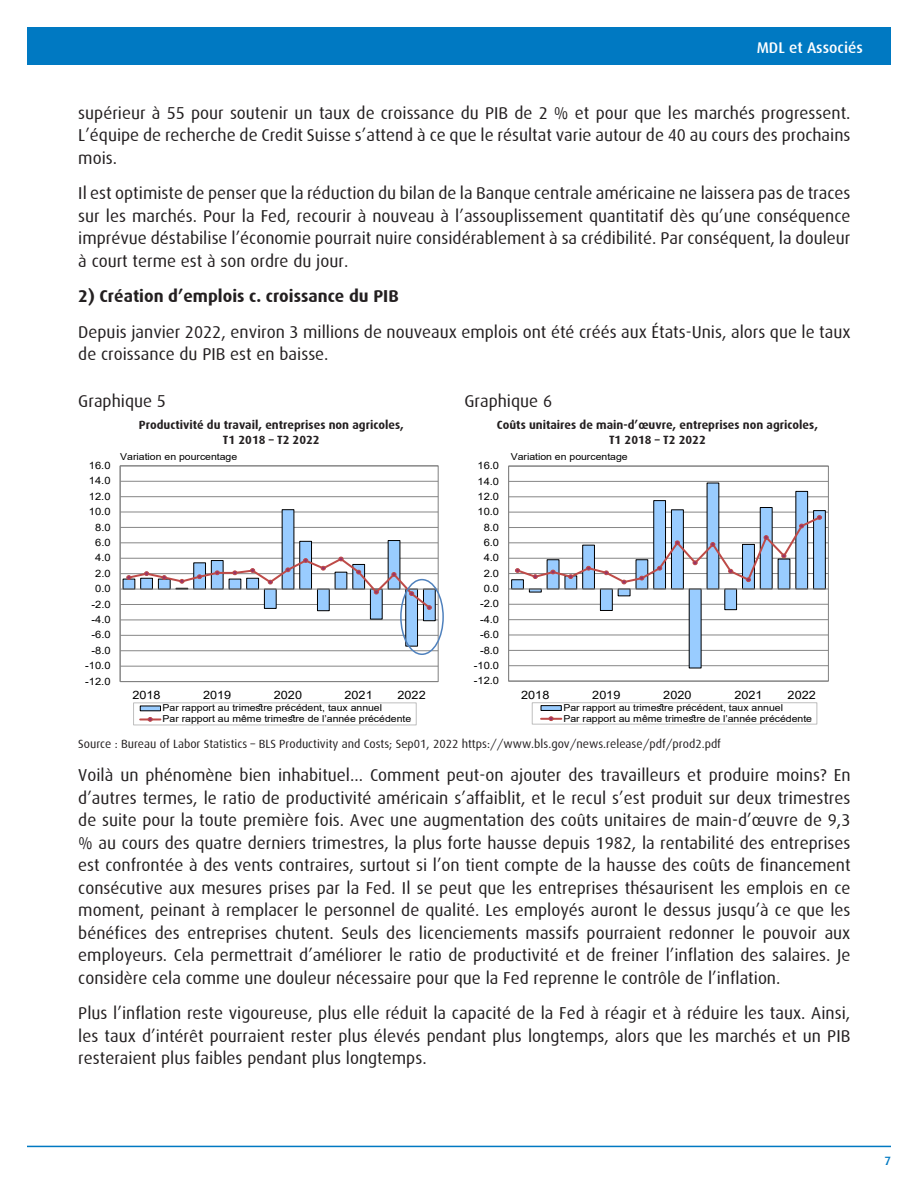
<style>
.page{position:relative;width:918px;height:1188px;background:#fff}
.page>*{position:absolute;margin:0;border:0;box-sizing:border-box;transform-origin:0 0}
.texte_commentaire_de{font:17.25px/22.5px "Dax";color:#231f20;text-align:justify}
.texte_commentaire_de-2{font:700 17.25px "Dax";color:#231f20}
.texte{font:17.25px "Dax";color:#231f20}
.t1{font:500 15.6px "Dax";color:#fff}
.texte-2{font:700 12px/15px "Dax";color:#231f20;text-align:center}
.texte-3{font:12px "Dax";color:#231f20}
.t2{font:500 12px "Dax";color:#0079c2}
.t3{font:11.55px "Arial";letter-spacing:.005em;color:#000;scale:1.1 1}
.t4{font:10.05px "Arial";color:#000;scale:1.1 1}
.t5{font:9.6px/10.6px "Arial";color:#000;scale:1.1 1}
</style>
<div class="page">
<div style="left:27px;top:27px;width:864px;height:38px;background:#0079c2"></div>
<hr style="left:27px;top:1146px;width:864px;height:1px;background:#0079c2">
<hr style="left:509px;top:681px;width:319px;height:1px;background:#868686">
<hr style="left:509px;top:665px;width:319px;height:1px;background:#868686">
<hr style="left:509px;top:650px;width:319px;height:1px;background:#868686">
<hr style="left:509px;top:635px;width:319px;height:1px;background:#868686">
<hr style="left:509px;top:619px;width:319px;height:1px;background:#868686">
<hr style="left:509px;top:604px;width:319px;height:1px;background:#868686">
<hr style="left:509px;top:573px;width:319px;height:1px;background:#868686">
<hr style="left:509px;top:558px;width:319px;height:1px;background:#868686">
<hr style="left:509px;top:542px;width:319px;height:1px;background:#868686">
<hr style="left:509px;top:527px;width:319px;height:1px;background:#868686">
<hr style="left:509px;top:512px;width:319px;height:1px;background:#868686">
<hr style="left:509px;top:496px;width:319px;height:1px;background:#868686">
<hr style="left:509px;top:481px;width:319px;height:1px;background:#868686">
<div style="left:508px;top:466px;width:321px;height:215px;border:1px solid #808080"></div>
<svg style="left:511px;top:483px;width:315px;height:185px"></svg>
<hr style="left:508px;top:466px;width:1px;height:215px;background:#868686">
<hr style="left:509px;top:589px;width:319px;height:1px;background:#868686">
<svg style="left:515px;top:515px;width:307px;height:69px"></svg>
<div style="left:532px;top:702px;width:285px;height:23px;border:1px solid #bfbfbf"></div>
<hr style="left:541px;top:706px;width:20px;height:4px;background:#9cf">
<div style="left:541px;top:705px;width:20px;height:6px;border:1px solid #000"></div>
<hr style="left:541px;top:718px;width:20px;height:2px;background:#be4b48">
<svg style="left:549px;top:716px;width:5px;height:5px"></svg>
<hr style="left:120px;top:666px;width:318px;height:1px;background:#868686">
<hr style="left:120px;top:650px;width:318px;height:1px;background:#868686">
<hr style="left:120px;top:635px;width:318px;height:1px;background:#868686">
<hr style="left:120px;top:620px;width:318px;height:1px;background:#868686">
<hr style="left:120px;top:604px;width:318px;height:1px;background:#868686">
<hr style="left:120px;top:573px;width:318px;height:1px;background:#868686">
<hr style="left:120px;top:558px;width:318px;height:1px;background:#868686">
<hr style="left:120px;top:542px;width:318px;height:1px;background:#868686">
<hr style="left:120px;top:527px;width:318px;height:1px;background:#868686">
<hr style="left:120px;top:512px;width:318px;height:1px;background:#868686">
<hr style="left:120px;top:496px;width:318px;height:1px;background:#868686">
<hr style="left:120px;top:481px;width:318px;height:1px;background:#868686">
<div style="left:120px;top:465px;width:319px;height:217px;border:1px solid #808080"></div>
<hr style="left:120px;top:466px;width:1px;height:216px;background:#868686">
<hr style="left:120px;top:589px;width:318px;height:1px;background:#868686">
<svg style="left:123px;top:509px;width:313px;height:137px"></svg>
<div style="left:133px;top:702px;width:284px;height:23px;border:1px solid #bfbfbf"></div>
<div style="left:140px;top:706px;width:21px;height:5px;background:#9cf"></div>
<hr style="left:140px;top:718px;width:20px;height:2px;background:#be4b48">
<svg style="left:148px;top:717px;width:5px;height:5px"></svg>
<div style="left:400px;top:579px;width:44px;height:76px;border:2px solid #4f81bd;border-radius:50%"></div>
<p class="t1" style="left:757px;top:38px;width:108px">MDL et Associés</p>
<p class="texte_commentaire_de" style="left:78px;top:102px;width:774px">supérieur à 55 pour soutenir un taux de croissance du PIB de 2 % et pour que les marchés progressent.<br>L’équipe de recherche de Credit Suisse s’attend à ce que le résultat varie autour de 40 au cours des prochains mois.</p>
<p class="texte_commentaire_de" style="left:78px;top:182px;width:774px">Il est optimiste de penser que la réduction du bilan de la Banque centrale américaine ne laissera pas de traces sur les marchés. Pour la Fed, recourir à nouveau à l’assouplissement quantitatif dès qu’une conséquence imprévue déstabilise l’économie pourrait nuire considérablement à sa crédibilité. Par conséquent, la douleur à court terme est à son ordre du jour.</p>
<p class="texte_commentaire_de-2" style="left:78px;top:286px;width:322px">2) Création d’emplois c. croissance du PIB</p>
<p class="texte_commentaire_de" style="left:78px;top:321px;width:774px">Depuis janvier 2022, environ 3 millions de nouveaux emplois ont été créés aux États-Unis, alors que le taux de croissance du PIB est en baisse.</p>
<p class="texte" style="left:78px;top:391px;width:89px">Graphique 5</p>
<p class="texte-2" style="left:139px;top:418px;width:266px">Productivité du travail, entreprises non agricoles,<br>T1 2018 – T2 2022</p>
<p class="texte" style="left:464px;top:391px;width:89px">Graphique 6</p>
<p class="texte-2" style="left:497px;top:418px;width:323px">Coûts unitaires de main-d’œuvre, entreprises non agricoles,<br>T1 2018 – T2 2022</p>
<p class="t4" style="left:89px;top:459px;width:21px">16.0</p>
<p class="t5" style="left:120px;top:451px;width:108px">Variation en pourcentage</p>
<p class="t5" style="left:511px;top:452px;width:108px">Variation en pourcentage</p>
<p class="t4" style="left:478px;top:459px;width:21px">16.0</p>
<p class="t4" style="left:89px;top:474px;width:21px">14.0</p>
<p class="t4" style="left:478px;top:474px;width:21px">14.0</p>
<p class="t4" style="left:89px;top:489px;width:21px">12.0</p>
<p class="t4" style="left:478px;top:490px;width:21px">12.0</p>
<p class="t4" style="left:89px;top:505px;width:21px">10.0</p>
<p class="t4" style="left:478px;top:505px;width:21px">10.0</p>
<p class="t4" style="left:95px;top:520px;width:16px">8.0</p>
<p class="t4" style="left:484px;top:520px;width:16px">8.0</p>
<p class="t4" style="left:95px;top:536px;width:16px">6.0</p>
<p class="t4" style="left:484px;top:536px;width:16px">6.0</p>
<p class="t4" style="left:95px;top:551px;width:16px">4.0</p>
<p class="t4" style="left:484px;top:551px;width:16px">4.0</p>
<p class="t4" style="left:95px;top:566px;width:16px">2.0</p>
<p class="t4" style="left:484px;top:566px;width:16px">2.0</p>
<p class="t4" style="left:95px;top:582px;width:16px">0.0</p>
<p class="t4" style="left:484px;top:582px;width:16px">0.0</p>
<p class="t4" style="left:91px;top:597px;width:19px">-2.0</p>
<p class="t4" style="left:480px;top:597px;width:19px">-2.0</p>
<p class="t4" style="left:91px;top:613px;width:19px">-4.0</p>
<p class="t4" style="left:480px;top:612px;width:19px">-4.0</p>
<p class="t4" style="left:91px;top:628px;width:19px">-6.0</p>
<p class="t4" style="left:480px;top:628px;width:19px">-6.0</p>
<p class="t4" style="left:91px;top:643px;width:19px">-8.0</p>
<p class="t4" style="left:480px;top:643px;width:19px">-8.0</p>
<p class="t4" style="left:85px;top:659px;width:25px">-10.0</p>
<p class="t4" style="left:474px;top:658px;width:25px">-10.0</p>
<p class="t4" style="left:85px;top:674px;width:25px">-12.0</p>
<p class="t4" style="left:474px;top:674px;width:25px">-12.0</p>
<p class="t3" style="left:521px;top:687px;width:27px">2018</p>
<p class="t3" style="left:592px;top:687px;width:27px">2019</p>
<p class="t3" style="left:663px;top:687px;width:27px">2020</p>
<p class="t3" style="left:734px;top:687px;width:27px">2021</p>
<p class="t3" style="left:788px;top:687px;width:27px">2022</p>
<p class="t5" style="left:563px;top:702px;width:228px">Par rapport au trimestre précédent, taux annuel<br>Par rapport au même trimestre de l’année précédente</p>
<p class="t3" style="left:133px;top:687px;width:27px">2018</p>
<p class="t3" style="left:203px;top:687px;width:27px">2019</p>
<p class="t3" style="left:274px;top:687px;width:27px">2020</p>
<p class="t3" style="left:345px;top:687px;width:27px">2021</p>
<p class="t3" style="left:398px;top:687px;width:27px">2022</p>
<p class="t5" style="left:163px;top:702px;width:228px;line-height:11.1px">Par rapport au trimestre précédent, taux annuel<br>Par rapport au même trimestre de l’année précédente</p>
<p class="texte-3" style="left:78px;top:737px;width:644px">Source : Bureau of Labor Statistics – BLS Productivity and Costs; Sep01, 2022 https://www.bls.gov/news.release/pdf/prod2.pdf</p>
<p class="texte_commentaire_de" style="left:78px;top:764px;width:774px">Voilà un phénomène bien inhabituel... Comment peut-on ajouter des travailleurs et produire moins? En d’autres termes, le ratio de productivité américain s’affaiblit, et le recul s’est produit sur deux trimestres de suite pour la toute première fois. Avec une augmentation des coûts unitaires de main-d’œuvre de 9,3 % au cours des quatre derniers trimestres, la plus forte hausse depuis 1982, la rentabilité des entreprises est confrontée à des vents contraires, surtout si l’on tient compte de la hausse des coûts de financement consécutive aux mesures prises par la Fed. Il se peut que les entreprises thésaurisent les emplois en ce moment, peinant à remplacer le personnel de qualité. Les employés auront le dessus jusqu’à ce que les bénéfices des entreprises chutent. Seuls des licenciements massifs pourraient redonner le pouvoir aux employeurs. Cela permettrait d’améliorer le ratio de productivité et de freiner l’inflation des salaires. Je considère cela comme une douleur nécessaire pour que la Fed reprenne le contrôle de l’inflation.</p>
<p class="texte_commentaire_de" style="left:78px;top:1002px;width:774px">Plus l’inflation reste vigoureuse, plus elle réduit la capacité de la Fed à réagir et à réduire les taux. Ainsi, les taux d’intérêt pourraient rester plus élevés pendant plus longtemps, alors que les marchés et un PIB resteraient plus faibles pendant plus longtemps.</p>
<p class="t2" style="left:884px;top:1154px;width:8px">7</p>
</div>
